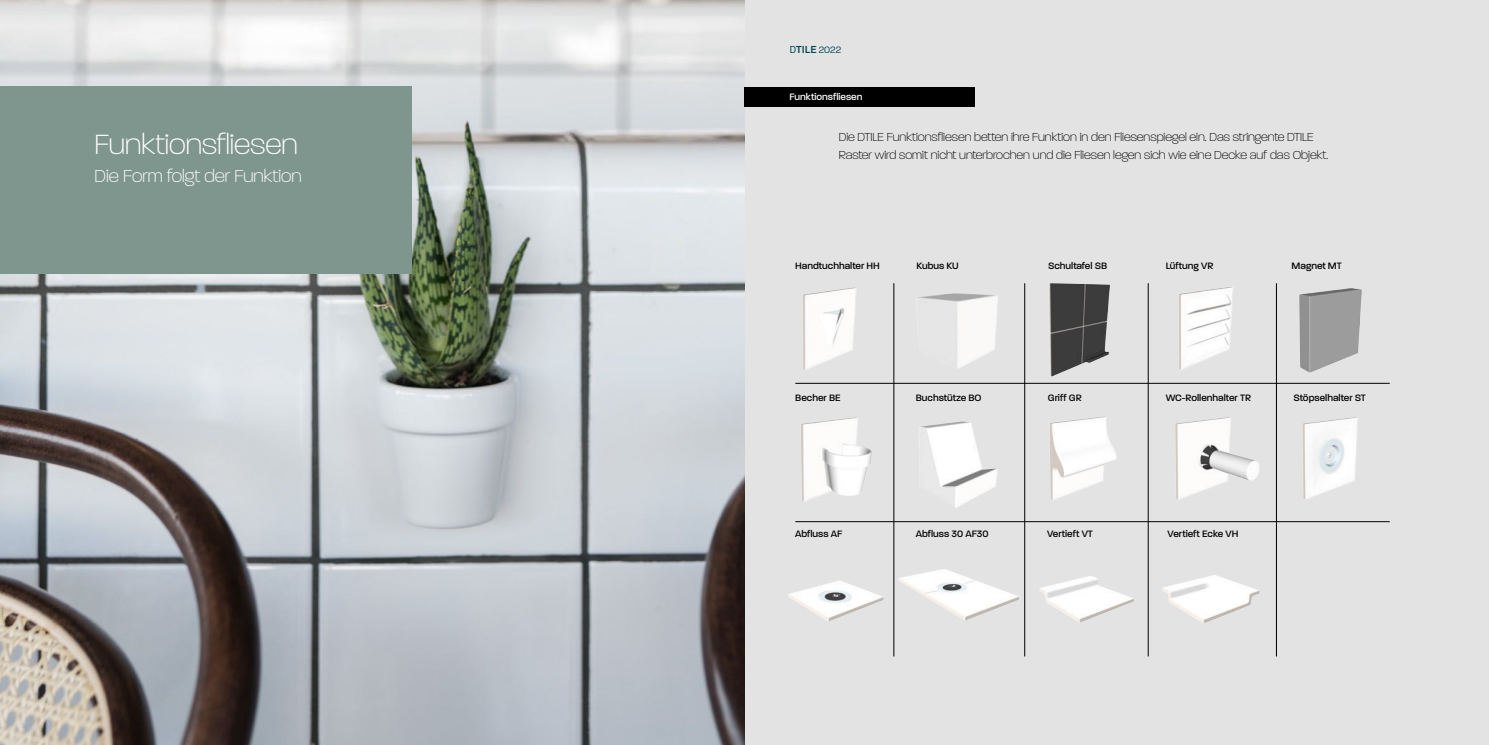
<style>
.page{position:relative;width:1489px;height:745px;background:#fff}
.page>*{position:absolute;margin:0;border:0;box-sizing:border-box;transform-origin:0 0}
.t1{font:200 30px "Paralucent";color:#fff}
.t2{font:200 18.75px "Paralucent";color:#fff}
.t3{font:200 12.5px/17.5px "Paralucent";color:#000}
.t4{font:500 10px "Paralucent";color:#000}
.t5{font:500 10px "Paralucent";color:#fff}
.t6{font:700 10px "Akkurat";color:#004855}
.s1{font-weight:400}
.s2{font-family:"Paralucent";font-weight:300}
</style>
<div class="page">
<div style="left:744px;top:0;width:744px;height:744px;background:#e3e3e3"></div>
<img style="left:0;top:0;width:744px;height:744px">
<div style="left:1px;top:87px;width:410px;height:186px;background:#7f968e"></div>
<div style="left:744px;top:87px;width:230px;height:20px;background:#000"></div>
<img style="left:803px;top:287px;width:54px;height:83px">
<img style="left:801px;top:417px;width:71px;height:85px">
<img style="left:788px;top:580px;width:96px;height:41px">
<img style="left:1039px;top:576px;width:95px;height:46px">
<img style="left:1162px;top:575px;width:98px;height:48px">
<img style="left:894px;top:560px;width:132px;height:66px">
<img style="left:921px;top:421px;width:77px;height:87px">
<img style="left:1050px;top:416px;width:67px;height:84px">
<img style="left:1175px;top:417px;width:84px;height:83px">
<img style="left:1302px;top:417px;width:56px;height:82px">
<img style="left:918px;top:293px;width:80px;height:76px">
<img style="left:1179px;top:287px;width:54px;height:83px">
<img style="left:1299px;top:288px;width:63px;height:85px">
<img style="left:1049px;top:283px;width:61px;height:94px">
<hr style="left:893px;top:283px;width:1px;height:373px;background:#000">
<hr style="left:795px;top:383px;width:594px;height:1px;background:#000">
<hr style="left:795px;top:521px;width:594px;height:1px;background:#000">
<hr style="left:1024px;top:283px;width:1px;height:373px;background:#000">
<hr style="left:1147px;top:283px;width:1px;height:373px;background:#000">
<hr style="left:1276px;top:283px;width:1px;height:373px;background:#000">
<h1 class="t1" style="left:95px;top:127px;width:204px">Funktionsfliesen</h1>
<h2 class="t2" style="left:95px;top:165px;width:208px">Die Form folgt der Funktion</h2>
<p class="t6" style="left:789px;top:43px;width:53px"><span class="s1">D</span>TILE <span class="s2">2022</span></p>
<p class="t5" style="left:789px;top:91px;width:74px">Funktionsfliesen</p>
<p class="t3" style="left:838px;top:128px;width:491px">Die DTILE Funktionsfliesen betten ihre Funktion in den Fliesenspiegel ein. Das stringente DTILE<br>Raster wird somit nicht unterbrochen und die Fliesen legen sich wie eine Decke auf das Objekt.</p>
<p class="t4" style="left:795px;top:260px;width:86px">Handtuchhalter HH</p>
<p class="t4" style="left:916px;top:260px;width:44px">Kubus KU</p>
<p class="t4" style="left:1048px;top:260px;width:61px">Schultafel SB</p>
<p class="t4" style="left:1165px;top:260px;width:49px">Lüftung VR</p>
<p class="t4" style="left:1291px;top:260px;width:52px">Magnet MT</p>
<p class="t4" style="left:795px;top:391px;width:47px">Becher BE</p>
<p class="t4" style="left:915px;top:391px;width:67px">Buchstütze BO</p>
<p class="t4" style="left:1047px;top:391px;width:35px">Griff GR</p>
<p class="t4" style="left:1165px;top:391px;width:87px">WC-Rollenhalter TR</p>
<p class="t4" style="left:1293px;top:391px;width:74px">Stöpselhalter ST</p>
<p class="t4" style="left:795px;top:528px;width:49px">Abfluss AF</p>
<p class="t4" style="left:915px;top:528px;width:74px">Abfluss 30 AF30</p>
<p class="t4" style="left:1046px;top:528px;width:47px">Vertieft VT</p>
<p class="t4" style="left:1167px;top:528px;width:72px">Vertieft Ecke VH</p>
</div>
